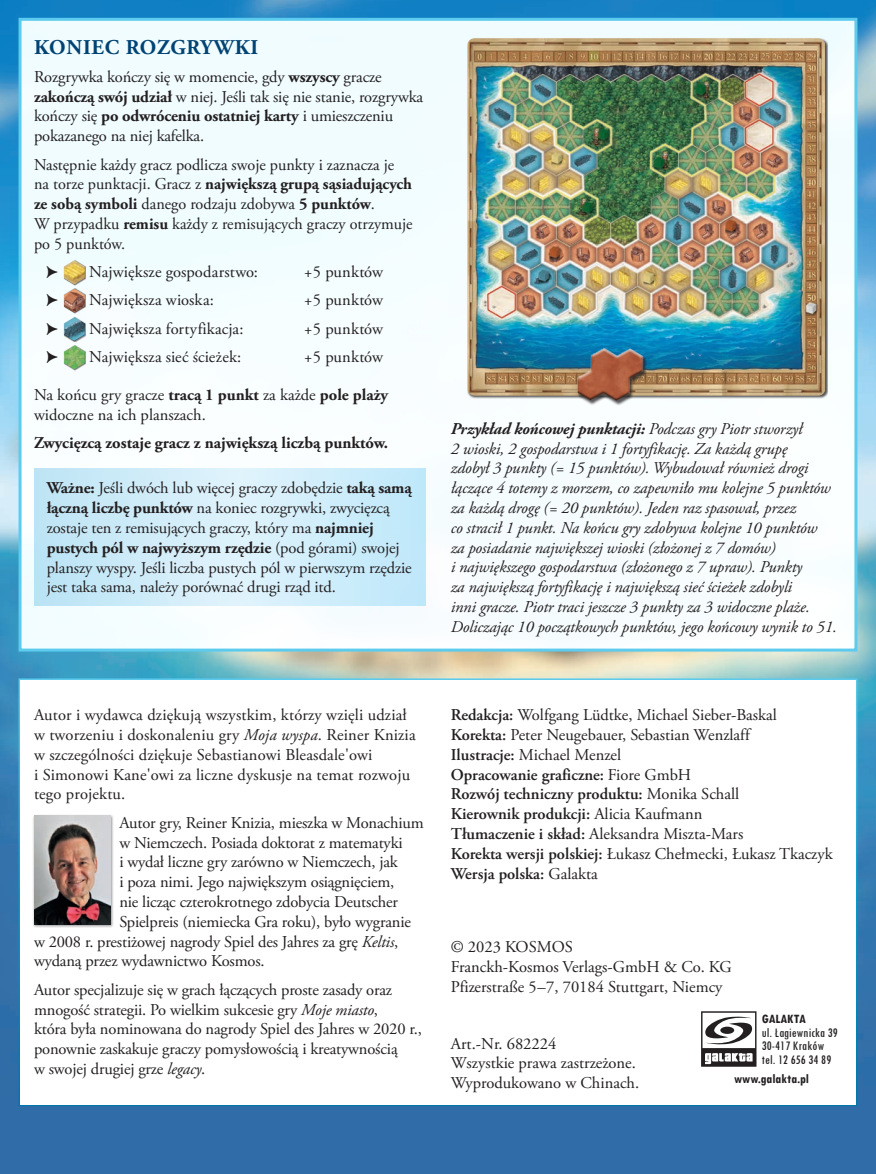
<style>
.page{position:relative;width:876px;height:1174px;background:#fff}
.page>*{position:absolute;margin:0;border:0;box-sizing:border-box;transform-origin:0 0}
.Heading_1{font:700 21px "Adobe Garamond Pro";letter-spacing:.04em;color:#004373}
.Body{font:16.5px/19.8px "Adobe Garamond Pro";letter-spacing:-.01em;color:#231f20}
.Body_Example{font:italic 16.5px/19.8px "Adobe Garamond Pro";letter-spacing:-.01em;color:#231f20}
.Credits{font:16.5px/19.8px "Adobe Garamond Pro";letter-spacing:.01em;color:#231f20}
.Body-2{font:700 16.5px "Adobe Garamond Pro";color:#231f20}
.t1{font:16.5px "Pointers";color:#231f20}
.t2{font:condensed 13.5px/13.5px "Tw Cen";letter-spacing:.01em;color:#231f20}
.t3{font:700 13.5px "Tw Cen MT Condensed";color:#231f20}
.s1{font-weight:700}
.s2{font-style:italic}
.s3{font-weight:600}
</style>
<div class="page">
<img style="left:0;top:0;width:876px;height:1174px">
<div style="left:19px;top:678px;width:838px;height:428px;background:#fff;border:3px solid #fff"></div>
<div style="left:20px;top:19px;width:836px;height:631px;background:#f6fdff"></div>
<div style="left:19px;top:18px;width:838px;height:633px;border:3px solid #5ccbed"></div>
<div style="left:32px;top:814px;width:82px;height:114px;background:#231f20;opacity:.45"></div>
<img style="left:34px;top:815px;width:77px;height:109px">
<div style="left:63px;top:259px;width:23px;height:19px;background:#fff;opacity:.75"></div>
<div style="left:63px;top:266px;width:23px;height:19px;background:#231f20;opacity:.75"></div>
<div style="left:64px;top:288px;width:22px;height:26px;background:#231f20;opacity:.5"></div>
<div style="left:63px;top:287px;width:23px;height:19px;background:#fff;opacity:.75"></div>
<div style="left:63px;top:294px;width:23px;height:19px;background:#231f20;opacity:.75"></div>
<div style="left:63px;top:316px;width:23px;height:19px;background:#fff;opacity:.75"></div>
<div style="left:63px;top:323px;width:23px;height:19px;background:#231f20;opacity:.75"></div>
<div style="left:63px;top:344px;width:23px;height:24px;background:#fff;opacity:.75"></div>
<div style="left:63px;top:347px;width:23px;height:23px;background:#231f20;opacity:.75"></div>
<svg style="left:34px;top:469px;width:391px;height:136px;background:#ceecf9"></svg>
<img style="left:468px;top:38px;width:357px;height:358px">
<img style="left:568px;top:330px;width:84px;height:75px">
<svg style="left:701px;top:1011px;width:55px;height:55px"></svg>
<p class="Heading_1" style="left:34px;top:35px;width:226px">KONIEC ROZGRYWKI</p>
<p class="Body" style="left:34px;top:67px;width:391px">Rozgrywka kończy się w momencie, gdy <span class="s1">wszyscy</span> gracze <span class="s1">zakończą swój udział</span> w niej. Jeśli tak się nie stanie, rozgrywka kończy się <span class="s1">po odwróceniu ostatniej karty</span> i umieszczeniu pokazanego na niej kafelka.</p>
<p class="Body" style="left:34px;top:155px;width:380px">Następnie każdy gracz podlicza swoje punkty i zaznacza je na torze punktacji. Gracz z <span class="s1">największą grupą sąsiadujących ze sobą symboli</span> danego rodzaju zdobywa <span class="s1">5 punktów</span>.<br>W przypadku <span class="s1">remisu</span> każdy z remisujących graczy otrzymuje po 5 punktów.</p>
<p class="t1" style="left:47px;top:264px;width:14px">C</p>
<p class="Body" style="left:89px;top:262px;width:170px">Największe gospodarstwo:</p>
<p class="Body" style="left:304px;top:262px;width:81px">+5 punktów</p>
<p class="t1" style="left:47px;top:292px;width:14px">C</p>
<p class="Body" style="left:89px;top:291px;width:126px">Największa wioska:</p>
<p class="Body" style="left:304px;top:291px;width:81px">+5 punktów</p>
<p class="t1" style="left:47px;top:321px;width:14px">C</p>
<p class="Body" style="left:89px;top:319px;width:156px">Największa fortyfikacja:</p>
<p class="Body" style="left:304px;top:319px;width:81px">+5 punktów</p>
<p class="t1" style="left:47px;top:349px;width:14px">C</p>
<p class="Body" style="left:89px;top:347px;width:154px">Największa sieć ścieżek:</p>
<p class="Body" style="left:304px;top:347px;width:81px">+5 punktów</p>
<p class="Body" style="left:34px;top:386px;width:356px">Na końcu gry gracze <span class="s1">tracą 1 punkt</span> za każde <span class="s1">pole plaży </span>widoczne na ich planszach.</p>
<p class="Body-2" style="left:34px;top:433px;width:356px">Zwycięzcą zostaje gracz z największą liczbą punktów.</p>
<p class="Body" style="left:47px;top:479px;width:367px"><span class="s1">Ważne:</span> Jeśli dwóch lub więcej graczy zdobędzie <span class="s1">taką samą łączną liczbę punktów</span> na koniec rozgrywki, zwycięzcą zostaje ten z remisujących graczy, który ma <span class="s1">najmniej pustych pól w najwyższym rzędzie</span> (pod górami) swojej planszy wyspy. Jeśli liczba pustych pól w pierwszym rzędzie jest taka sama, należy porównać drugi rząd itd.</p>
<p class="Body_Example" style="left:451px;top:419px;width:388px"><span class="s1">Przykład końcowej punktacji:</span> Podczas gry Piotr stworzył<br>2 wioski, 2 gospodarstwa i 1 fortyfikację. Za każdą grupę<br>zdobył 3 punkty (= 15 punktów). Wybudował również drogi łączące 4 totemy z morzem, co zapewniło mu kolejne 5 punktów za każdą drogę (= 20 punktów). Jeden raz spasował, przez<br>co stracił 1 punkt. Na końcu gry zdobywa kolejne 10 punktów<br>za posiadanie największej wioski (złożonej z 7 domów)<br>i największego gospodarstwa (złożonego z 7 upraw). Punkty<br>za największą fortyfikację i największą sieć ścieżek zdobyli<br>inni gracze. Piotr traci jeszcze 3 punkty za 3 widoczne plaże.<br>Doliczając 10 początkowych punktów, jego końcowy wynik to 51.</p>
<p class="Credits" style="left:34px;top:705px;width:383px">Autor i wydawca dziękują wszystkim, którzy wzięli udział w tworzeniu i doskonaleniu gry <span class="s2">Moja wyspa</span>. Reiner Knizia w szczególności dziękuje Sebastianowi Bleasdale'owi<br>i Simonowi Kane'owi za liczne dyskusje na temat rozwoju tego projektu.</p>
<p class="Body" style="left:119px;top:813px;width:306px">Autor gry, Reiner Knizia, mieszka w Monachium</p>
<p class="Body" style="left:119px;top:833px;width:285px">w Niemczech. Posiada doktorat z matematyki</p>
<p class="Body" style="left:119px;top:852px;width:280px">i wydał liczne gry zarówno w Niemczech, jak</p>
<p class="Body" style="left:119px;top:872px;width:276px">i poza nimi. Jego największym osiągnięciem,</p>
<p class="Body" style="left:119px;top:892px;width:280px">nie licząc czterokrotnego zdobycia Deutscher</p>
<p class="Body" style="left:119px;top:912px;width:293px">Spielpreis (niemiecka Gra roku), było wygranie</p>
<p class="Body" style="left:34px;top:932px;width:366px">w 2008 r. prestiżowej nagrody Spiel des Jahres za grę <span class="s2">Keltis</span>,</p>
<p class="Body" style="left:34px;top:951px;width:232px">wydaną przez wydawnictwo Kosmos.</p>
<p class="Body" style="left:34px;top:980px;width:389px">Autor specjalizuje się w grach łączących proste zasady oraz mnogość strategii. Po wielkim sukcesie gry <span class="s2">Moje miasto</span>,<br>która była nominowana do nagrody Spiel des Jahres w 2020 r., ponownie zaskakuje graczy pomysłowością i kreatywnością<br>w swojej drugiej grze <span class="s2">legacy</span>.</p>
<p class="Body" style="left:451px;top:705px;width:383px"><span class="s3">Redakcja:</span> Wolfgang Lüdtke, Michael Sieber-Baskal <span class="s3">Korekta:</span> Peter Neugebauer, Sebastian Wenzlaff<br><span class="s3">Ilustracje:</span> Michael Menzel<br><span class="s3">Opracowanie graficzne:</span> Fiore GmbH<br><span class="s3">Rozwój techniczny produktu:</span> Monika Schall<br><span class="s3">Kierownik produkcji:</span> Alicia Kaufmann<br><span class="s3">Tłumaczenie i skład:</span> Aleksandra Miszta-Mars<br><span class="s3">Korekta wersji polskiej:</span> Łukasz Chełmecki, Łukasz Tkaczyk <span class="s3">Wersja polska:</span> Galakta</p>
<p class="Body" style="left:451px;top:937px;width:283px">© 2023 KOSMOS<br>Franckh-Kosmos Verlags-GmbH &amp; Co. KG<br>Pfizerstraße 5–7, 70184 Stuttgart, Niemcy</p>
<p class="Body" style="left:451px;top:1034px;width:190px">Art.-Nr. 682224<br>Wszystkie prawa zastrzeżone.<br>Wyprodukowano w Chinach.</p>
<p class="t3" style="left:762px;top:1010px;width:45px">GALAKTA</p>
<p class="t2" style="left:762px;top:1025px;width:77px">ul. Łagiewnicka 39<br>30-417 Kraków tel. 12 656 34 89</p>
<p class="t3" style="left:734px;top:1070px;width:77px">www.galakta.pl</p>
</div>
